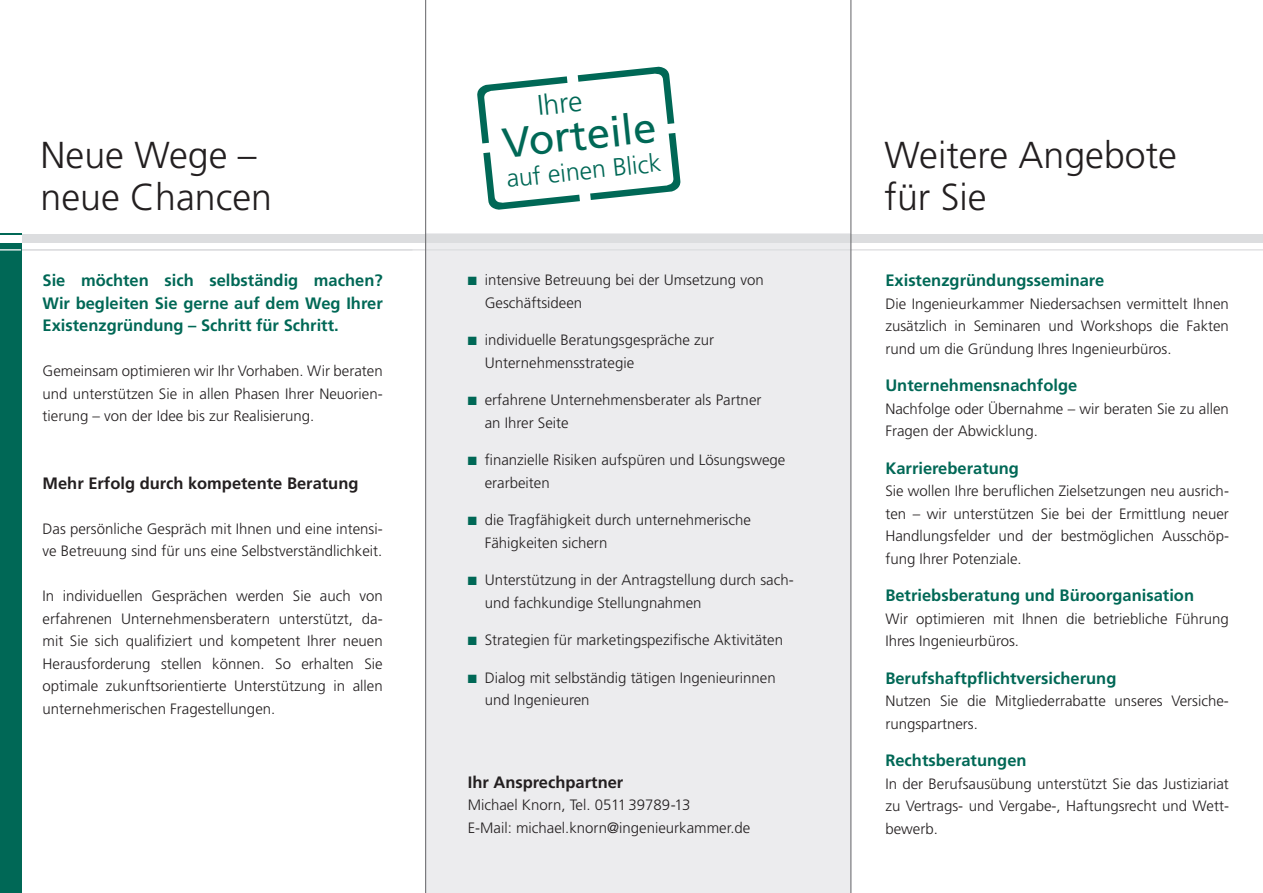
<style>
.page{position:relative;width:1263px;height:893px;background:#fff}
.page>*{position:absolute;margin:0;border:0;box-sizing:border-box;transform-origin:0 0}
.t1{font:42px "Frutiger";color:#006856}
.t2{font:300 37.5px/42px "Frutiger";color:#231f20}
.t3{font:300 28.35px "Frutiger";color:#006856}
.t4{font:300 24.9px "Frutiger";color:#006856}
.t5{font:700 16.5px/22.5px "Frutiger";color:#006856;text-align:justify}
.t6{font:700 16.5px "Frutiger";color:#231f20}
.t7{font:300 15px/22.5px "Frutiger";color:#231f20}
.s1{color:#006856}
</style>
<div class="page">
<div style="left:425px;top:234px;width:425px;height:659px;background:#ececee"></div>
<div style="left:0;top:234px;width:1263px;height:8px;background:#dcdddf"></div>
<hr style="left:0;top:249px;width:1263px;height:1px;background:#dcdddf">
<div style="left:0;top:234px;width:21px;height:659px;background:#006856"></div>
<div style="left:0;top:235px;width:21px;height:7px;background:#fff"></div>
<svg style="left:0;top:249px;width:21px;height:1px"></svg>
<svg style="left:477px;top:76px;width:90px;height:67px"></svg>
<svg style="left:483px;top:152px;width:97px;height:58px"></svg>
<svg style="left:578px;top:67px;width:96px;height:57px"></svg>
<svg style="left:590px;top:133px;width:91px;height:67px"></svg>
<hr style="left:850px;top:0;width:1px;height:893px;background:#636366">
<hr style="left:425px;top:0;width:1px;height:893px;background:#636366">
<h3 class="t3" style="left:536px;top:89px;width:47px;rotate:-6deg">Ihre</h3>
<h3 class="t4" style="left:505px;top:165px;width:157px;rotate:-6deg">auf einen Blick</h3>
<h1 class="t1" style="left:500px;top:119px;width:156px;rotate:-6deg">Vorteile</h1>
<h2 class="t2" style="left:41px;top:134px;width:233px">Neue Wege – neue Chancen</h2>
<h2 class="t2" style="left:884px;top:134px;width:294px">Weitere Angebote für Sie</h2>
<p class="t5" style="left:43px;top:269px;width:342px">Sie möchten sich selbständig machen?<br>Wir begleiten Sie gerne auf dem Weg Ihrer Existenzgründung – Schritt für Schritt.</p>
<p class="t7" style="left:43px;top:360px;width:342px;text-align:justify">Gemeinsam optimieren wir Ihr Vorhaben. Wir beraten und unterstützen Sie in allen Phasen Ihrer Neuorien&shy;tierung – von der Idee bis zur Realisierung.</p>
<p class="t6" style="left:43px;top:473px;width:318px">Mehr Erfolg durch kompetente Beratung</p>
<p class="t7" style="left:43px;top:517px;width:342px">Das persönliche Gespräch mit Ihnen und eine intensi&shy;ve Betreuung sind für uns eine Selbstverständlichkeit.</p>
<p class="t7" style="left:43px;top:585px;width:342px;text-align:justify">In individuellen Gesprächen werden Sie auch von erfahrenen Unternehmensberatern unterstützt, da&shy;mit Sie sich qualifiziert und kompetent Ihrer neuen Herausforderung stellen können. So erhalten Sie optimale zukunftsorientierte Unterstützung in allen unternehmerischen Fragestellungen.</p>
<p class="t7" style="left:485px;top:269px;width:280px;text-indent:-17px"><span class="s1">■</span> intensive Betreuung bei der Umsetzung von<br>Geschäftsideen</p>
<p class="t7" style="left:485px;top:329px;width:231px;text-indent:-17px"><span class="s1">■</span> individuelle Beratungsgespräche zur<br>Unternehmensstrategie</p>
<p class="t7" style="left:485px;top:389px;width:278px;text-indent:-17px"><span class="s1">■</span> erfahrene Unternehmensberater als Partner an Ihrer Seite</p>
<p class="t7" style="left:485px;top:449px;width:302px;text-indent:-17px"><span class="s1">■</span> finanzielle Risiken aufspüren und Lösungswege erarbeiten</p>
<p class="t7" style="left:485px;top:509px;width:268px;text-indent:-17px"><span class="s1">■</span> die Tragfähigkeit durch unternehmerische<br>Fähigkeiten sichern</p>
<p class="t7" style="left:485px;top:569px;width:310px;text-indent:-17px"><span class="s1">■</span> Unterstützung in der Antragstellung durch sach&shy;und fachkundige Stellungnahmen</p>
<p class="t7" style="left:468px;top:629px;width:317px"><span class="s1">■</span> Strategien für marketingspezifische Aktivitäten</p>
<p class="t7" style="left:485px;top:666px;width:292px;text-indent:-17px"><span class="s1">■</span> Dialog mit selbständig tätigen Ingenieurinnen und Ingenieuren</p>
<p class="t6" style="left:468px;top:772px;width:157px">Ihr Ansprechpartner</p>
<p class="t7" style="left:468px;top:794px;width:284px">Michael Knorn, Tel. 0511 39789-13<br>E-Mail: michael.knorn@ingenieurkammer.de</p>
<p class="t5" style="left:885px;top:269px;width:220px">Existenzgründungsseminare</p>
<p class="t7" style="left:885px;top:292px;width:345px;text-align:justify">Die Ingenieurkammer Niedersachsen vermittelt Ihnen zusätzlich in Seminaren und Workshops die Fakten rund um die Gründung Ihres Ingenieurbüros.</p>
<p class="t5" style="left:885px;top:374px;width:193px">Unternehmensnachfolge</p>
<p class="t7" style="left:885px;top:397px;width:345px">Nachfolge oder Übernahme – wir beraten Sie zu allen<br>Fragen der Abwicklung.</p>
<p class="t5" style="left:885px;top:457px;width:135px">Karriereberatung</p>
<p class="t7" style="left:885px;top:480px;width:345px;text-align:justify">Sie wollen Ihre beruflichen Zielsetzungen neu ausrich&shy;ten – wir unterstützen Sie bei der Ermittlung neuer Handlungsfelder und der bestmöglichen Ausschöp&shy;fung Ihrer Potenziale.</p>
<p class="t5" style="left:885px;top:584px;width:310px">Betriebsberatung und Büroorganisation</p>
<p class="t7" style="left:885px;top:607px;width:345px">Wir optimieren mit Ihnen die betriebliche Führung<br>Ihres Ingenieurbüros.</p>
<p class="t5" style="left:885px;top:667px;width:233px">Berufshaftpflichtversicherung</p>
<p class="t7" style="left:885px;top:690px;width:345px">Nutzen Sie die Mitgliederrabatte unseres Versiche&shy;rungspartners.</p>
<p class="t5" style="left:885px;top:749px;width:143px">Rechtsberatungen</p>
<p class="t7" style="left:885px;top:772px;width:345px;text-align:justify">In der Berufsausübung unterstützt Sie das Justiziariat zu Vertrags- und Vergabe-, Haftungsrecht und Wett&shy;bewerb.</p>
</div>
